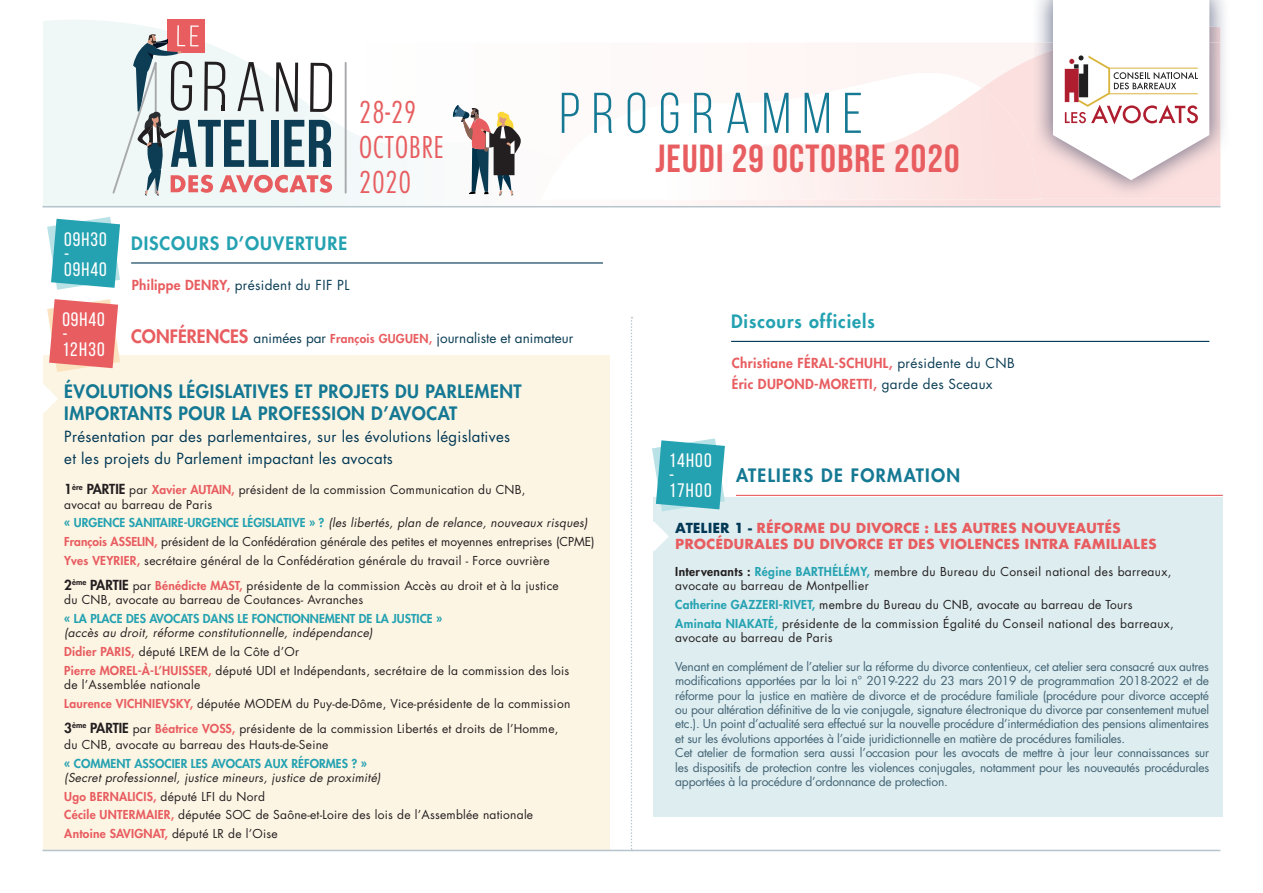
<style>
.page{position:relative;width:1263px;height:893px;background:#fff}
.page>*{position:absolute;margin:0;border:0;box-sizing:border-box;transform-origin:0 0}
.t1{font:57.3px "Bebas Neue";letter-spacing:.2em;color:#157994}
.t2{font:700 39.15px "Bebas Neue";letter-spacing:.03em;color:#e85d60}
.t3{font:300 condensed 29.25px/35.1px "Futura";letter-spacing:.035em;color:#e75d60}
.t4{font:19.5px/15px "Bebas Neue";letter-spacing:.06em;color:#fff}
.t5{font:800 18px/21.6px "Futura";letter-spacing:.03em;color:#157994}
.t6{font:800 18px "Futura";letter-spacing:.05em;color:#24a2b1}
.t7{font:800 18px "Futura";letter-spacing:.075em;color:#157994}
.t8{font:15px/21.6px "Futura";letter-spacing:.02em;color:#013855}
.t9{font:700 13.5px/16.2px "Futura";color:#e85d60}
.t10{font:800 13.5px/20.4px "Futura";letter-spacing:.025em;color:#e85d60}
.t11{font:13.5px "Futura";color:#0b3d54}
.t12{font:13.5px "Futura";letter-spacing:.025em;color:#0b3d54}
.t13{font:12px/18.6px "Futura";letter-spacing:.02em;color:#231f20}
.t14{font:12px/14.4px "Futura";letter-spacing:-.02em;color:#416374}
.t15{font:12px/18.6px "Futura";color:#231f20}
.t16{font:800 12px "Futura";color:#24a2b1}
.s1{font-weight:800;color:#e85d60}
.s2{font-weight:800;font-size:18px;color:#e85d60}
.s3{font-weight:800;font-size:12px;color:#e85d60}
.s4{font-weight:800;font-size:13.5px}
.s5{font-weight:800;color:#24a2b1}
.s6{font-style:italic}
.s7{font-weight:400;color:#0b3d54}
.s8{color:#013855}
.s9{font-weight:800}
</style>
<div class="page">
<div style="left:653px;top:497px;width:570px;height:319px;background:#deedf0"></div>
<svg style="left:653px;top:522px;width:16px;height:29px"></svg>
<div style="left:43px;top:355px;width:566px;height:496px;background:#fdf5e4"></div>
<svg style="left:43px;top:384px;width:15px;height:30px"></svg>
<div style="left:831px;top:43px;width:202px;height:11px;background:#fdf5f4"></div>
<img style="left:43px;top:62px;width:410px;height:144px">
<svg style="left:831px;top:54px;width:202px;height:4px"></svg>
<svg style="left:47px;top:299px;width:73px;height:73px;background:#ec807e"></svg>
<svg style="left:631px;top:317px;width:1px;height:533px"></svg>
<hr style="left:731px;top:341px;width:478px;height:1px;background:#013855">
<hr style="left:345px;top:63px;width:2px;height:130px;background:#a8a9ad">
<svg style="left:453px;top:105px;width:68px;height:91px"></svg>
<svg style="left:43px;top:20px;width:289px;height:176px"></svg>
<svg style="left:637px;top:88px;width:405px;height:112px"></svg>
<img style="left:1036px;top:0;width:189px;height:198px">
<img style="left:1033px;top:43px;width:187px;height:155px">
<img style="left:1033px;top:162px;width:8px;height:36px">
<svg style="left:1053px;top:0;width:156px;height:180px"></svg>
<svg style="left:652px;top:438px;width:73px;height:73px;background:#50b4c0"></svg>
<hr style="left:736px;top:495px;width:487px;height:1px;background:#e85d60">
<hr style="left:43px;top:206px;width:1177px;height:1px;background:#b6c4cc">
<hr style="left:43px;top:850px;width:1177px;height:1px;background:#b6c4cc">
<hr style="left:131px;top:262px;width:472px;height:2px;background:#013855">
<svg style="left:47px;top:217px;width:73px;height:73px;background:#52b5c1"></svg>
<h3 class="t4" style="left:64px;top:231px;width:44px">09h30 -<br>09H40</h3>
<h3 class="t3" style="left:359px;top:95px;width:86px">28-29<br>OCTOBRE<br>2020</h3>
<h1 class="t1" style="left:559px;top:82px;width:305px">PROGRAMME</h1>
<h2 class="t2" style="left:655px;top:137px;width:306px">JEUDI 29 0CTOBRE 2020</h2>
<h3 class="t6" style="left:131px;top:231px;width:217px">DISCOURS D’OUVERTURE</h3>
<p class="t12" style="left:132px;top:276px;width:219px"><span class="s1">Philippe DENRY,</span> président du FIF PL</p>
<h3 class="t4" style="left:62px;top:312px;width:44px">09H40 -<br>12h30</h3>
<p class="t11" style="left:131px;top:329px;width:444px"><span class="s2">CONFÉRENCES</span> animées par <span class="s3">François GUGUEN,</span> journaliste et animateur</p>
<h3 class="t5" style="left:64px;top:380px;width:459px">ÉVOLUTIONS LÉGISLATIVES ET PROJETS DU PARLEMENT<br>IMPORTANTS POUR LA PROFESSION D’AVOCAT</h3>
<p class="t8" style="left:64px;top:426px;width:447px">Présentation par des parlementaires, sur les évolutions législatives et les projets du Parlement impactant les avocats</p>
<p class="t13" style="left:64px;top:483px;width:463px;line-height:14.4px"><span class="s4">1</span><sup>ère</sup> <span class="s4">PARTIE</span> par <span class="s1">Xavier AUTAIN,</span> président de la commission Communication du CNB, avocat au barreau de Paris</p>
<p class="t15" style="left:64px;top:514px;width:532px"><span class="s5">« URGENCE SANITAIRE-URGENCE LÉGISLATIVE » ?</span> <span class="s6">(les libertés, plan de relance, nouveaux risques)<br></span><span class="s1">François ASSELIN,</span> président de la Confédération générale des petites et moyennes entreprises (CPME)<br><span class="s1">Yves VEYRIER,</span> secrétaire général de la Confédération générale du travail - Force ouvrière</p>
<p class="t13" style="left:64px;top:578px;width:496px;line-height:14.4px"><span class="s4">2</span><sup>ème</sup> <span class="s4">PARTIE</span> par <span class="s1">Bénédicte MAST,</span> présidente de la commission Accès au droit et à la justice du CNB, avocate au barreau de Coutances- Avranches</p>
<p class="t16" style="left:64px;top:610px;width:380px">« LA PLACE DES AVOCATS DANS LE FONCTIONNEMENT DE LA JUSTICE »</p>
<p class="t13" style="left:64px;top:624px;width:506px"><span class="s6">(accès au droit, réforme constitutionnelle, indépendance)<br></span><span class="s1">Didier PARIS,</span> député LREM de la Côte d’Or<br><span class="s1">Pierre MOREL-À-L’HUISSER,</span> député UDI et Indépendants, secrétaire de la commission des lois</p>
<p class="t13" style="left:64px;top:675px;width:507px">de l’Assemblée nationale<br><span class="s1">Laurence VICHNIEVSKY,</span> députée MODEM du Puy-de-Dôme, Vice-présidente de la commission</p>
<p class="t13" style="left:64px;top:720px;width:496px;line-height:16.2px"><span class="s4">3</span><sup>ème</sup> <span class="s4">PARTIE</span> par <span class="s1">Béatrice VOSS,</span> présidente de la commission Libertés et droits de l’Homme, du CNB, avocate au barreau des Hauts-de-Seine</p>
<p class="t16" style="left:64px;top:755px;width:304px">« COMMENT ASSOCIER LES AVOCATS AUX RÉFORMES ? »</p>
<p class="t13" style="left:64px;top:768px;width:470px"><span class="s6">(Secret professionnel, justice mineurs, justice de proximité)<br></span><span class="s1">Ugo BERNALICIS,</span> député LFI du Nord<br><span class="s1">Cécile UNTERMAIER,</span> députée SOC de Saône-et-Loire des lois de l’Assemblée nationale <span class="s1">Antoine SAVIGNAT,</span> député LR de l’Oise</p>
<h3 class="t6" style="left:731px;top:309px;width:145px">Discours officiels</h3>
<p class="t10" style="left:732px;top:353px;width:285px">Christiane FÉRAL-SCHUHL, <span class="s7">présidente du CNB<br></span>Éric DUPOND-MORETTI, <span class="s7">garde des Sceaux</span></p>
<h3 class="t4" style="left:669px;top:453px;width:44px">14H00 -<br>17h00</h3>
<h3 class="t7" style="left:736px;top:463px;width:226px">ATELIERS DE FORMATION</h3>
<p class="t9" style="left:675px;top:519px;width:483px"><span class="s8">ATELIER 1 -</span> RÉFORME DU DIVORCE : LES AUTRES NOUVEAUTÉS<br>PROCÉDURALES DU DIVORCE ET DES VIOLENCES INTRA FAMILIALES</p>
<p class="t13" style="left:675px;top:564px;width:498px;line-height:14.4px"><span class="s9">Intervenants :</span> <span class="s5">Régine BARTHÉLÉMY,</span> membre du Bureau du Conseil national des barreaux, avocate au barreau de Montpellier</p>
<p class="t13" style="left:675px;top:595px;width:500px"><span class="s5">Catherine GAZZERI-RIVET,</span> membre du Bureau du CNB, avocate au barreau de Tours<br><span class="s5">Aminata NIAKATÉ,</span> présidente de la commission Égalité du Conseil national des barreaux,</p>
<p class="t13" style="left:675px;top:628px;width:159px">avocate au barreau de Paris</p>
<p class="t14" style="left:675px;top:659px;width:535px">Venant en complément de l’atelier sur la réforme du divorce contentieux, cet atelier sera consacré aux autres modifications apportées par la loi n° 2019-222 du 23 mars 2019 de programmation 2018-2022 et de réforme pour la justice en matière de divorce et de procédure familiale (procédure pour divorce accepté ou pour altération définitive de la vie conjugale, signature électronique du divorce par consentement mutuel etc.). Un point d’actualité sera effectué sur la nouvelle procédure d’intermédiation des pensions alimentaires et sur les évolutions apportées à l’aide juridictionnelle en matière de procédures familiales.<br>Cet atelier de formation sera aussi l’occasion pour les avocats de mettre à jour leur connaissances sur les dispositifs de protection contre les violences conjugales, notamment pour les nouveautés procédurales apportées à la procédure d’ordonnance de protection.</p>
</div>
